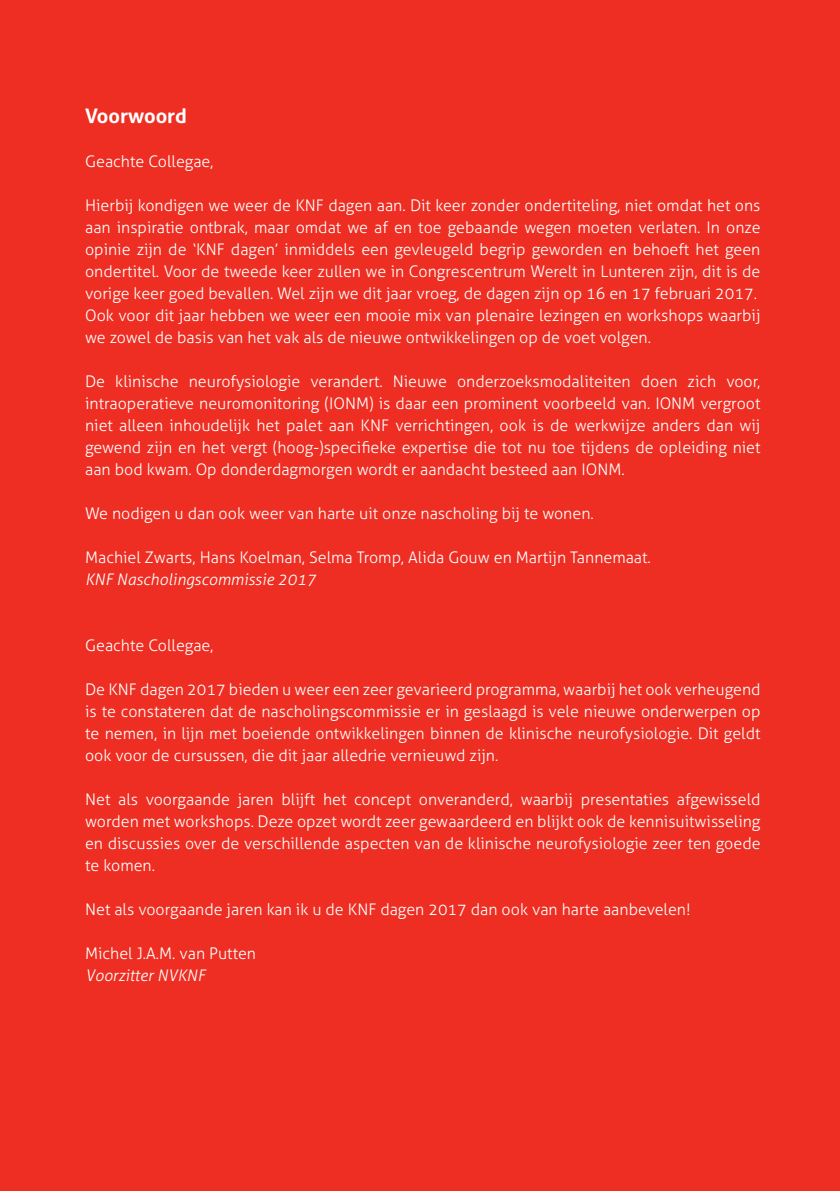
<style>
.page{position:relative;width:840px;height:1191px;background:#fff}
.page>*{position:absolute;margin:0;border:0;box-sizing:border-box;transform-origin:0 0}
.t1{font:700 20px "Aller";color:#fff}
.t2{font:300 16px/22px "Aller";color:#fff;text-align:justify}
.t3{font:italic 300 16px "Aller";color:#fff}
</style>
<div class="page">
<div style="left:0;top:0;width:839px;height:1191px;background:#ee2e22"></div>
<p class="t1" style="left:85px;top:103px;width:103px">Voorwoord</p>
<p class="t2" style="left:85px;top:150px;width:130px">Geachte Collegae,</p>
<p class="t2" style="left:85px;top:194px;width:676px;text-align:left">Hierbij kondigen we weer de KNF dagen aan. Dit keer zonder ondertiteling, niet omdat het ons aan inspiratie ontbrak, maar omdat we af en toe gebaande wegen moeten verlaten. In onze opinie zijn de ‘KNF dagen’ inmiddels een gevleugeld begrip geworden en behoeft het geen ondertitel. Voor de tweede keer zullen we in Congrescentrum Werelt in Lunteren zijn, dit is de vorige keer goed bevallen. Wel zijn we dit jaar vroeg, de dagen zijn op 16 en 17 februari 2017.<br>Ook voor dit jaar hebben we weer een mooie mix van plenaire lezingen en workshops waarbij we zowel de basis van het vak als de nieuwe ontwikkelingen op de voet volgen.</p>
<p class="t2" style="left:85px;top:370px;width:676px">De klinische neurofysiologie verandert. Nieuwe onderzoeksmodaliteiten doen zich voor, intraoperatieve neuromonitoring (IONM) is daar een prominent voorbeeld van. IONM vergroot niet alleen inhoudelijk het palet aan KNF verrichtingen, ook is de werkwijze anders dan wij gewend zijn en het vergt (hoog-)specifieke expertise die tot nu toe tijdens de opleiding niet aan bod kwam. Op donderdagmorgen wordt er aandacht besteed aan IONM.</p>
<p class="t2" style="left:85px;top:502px;width:510px">We nodigen u dan ook weer van harte uit onze nascholing bij te wonen.</p>
<p class="t2" style="left:85px;top:546px;width:567px">Machiel Zwarts, Hans Koelman, Selma Tromp, Alida Gouw en Martijn Tannemaat.</p>
<p class="t3" style="left:85px;top:569px;width:232px">KNF Nascholingscommissie 2017</p>
<p class="t2" style="left:85px;top:634px;width:130px">Geachte Collegae,</p>
<p class="t2" style="left:85px;top:678px;width:676px">De KNF dagen 2017 bieden u weer een zeer gevarieerd programma, waarbij het ook verheugend is te constateren dat de nascholingscommissie er in geslaagd is vele nieuwe onderwerpen op te nemen, in lijn met boeiende ontwikkelingen binnen de klinische neurofysiologie. Dit geldt ook voor de cursussen, die dit jaar alledrie vernieuwd zijn.</p>
<p class="t2" style="left:85px;top:788px;width:676px">Net als voorgaande jaren blijft het concept onveranderd, waarbij presentaties afgewisseld worden met workshops. Deze opzet wordt zeer gewaardeerd en blijkt ook de kennisuitwisseling en discussies over de verschillende aspecten van de klinische neurofysiologie zeer ten goede te komen.</p>
<p class="t2" style="left:85px;top:898px;width:606px">Net als voorgaande jaren kan ik u de KNF dagen 2017 dan ook van harte aanbevelen!</p>
<p class="t2" style="left:85px;top:942px;width:172px">Michel J.A.M. van Putten</p>
<p class="t3" style="left:85px;top:965px;width:121px">Voorzitter NVKNF</p>
</div>
